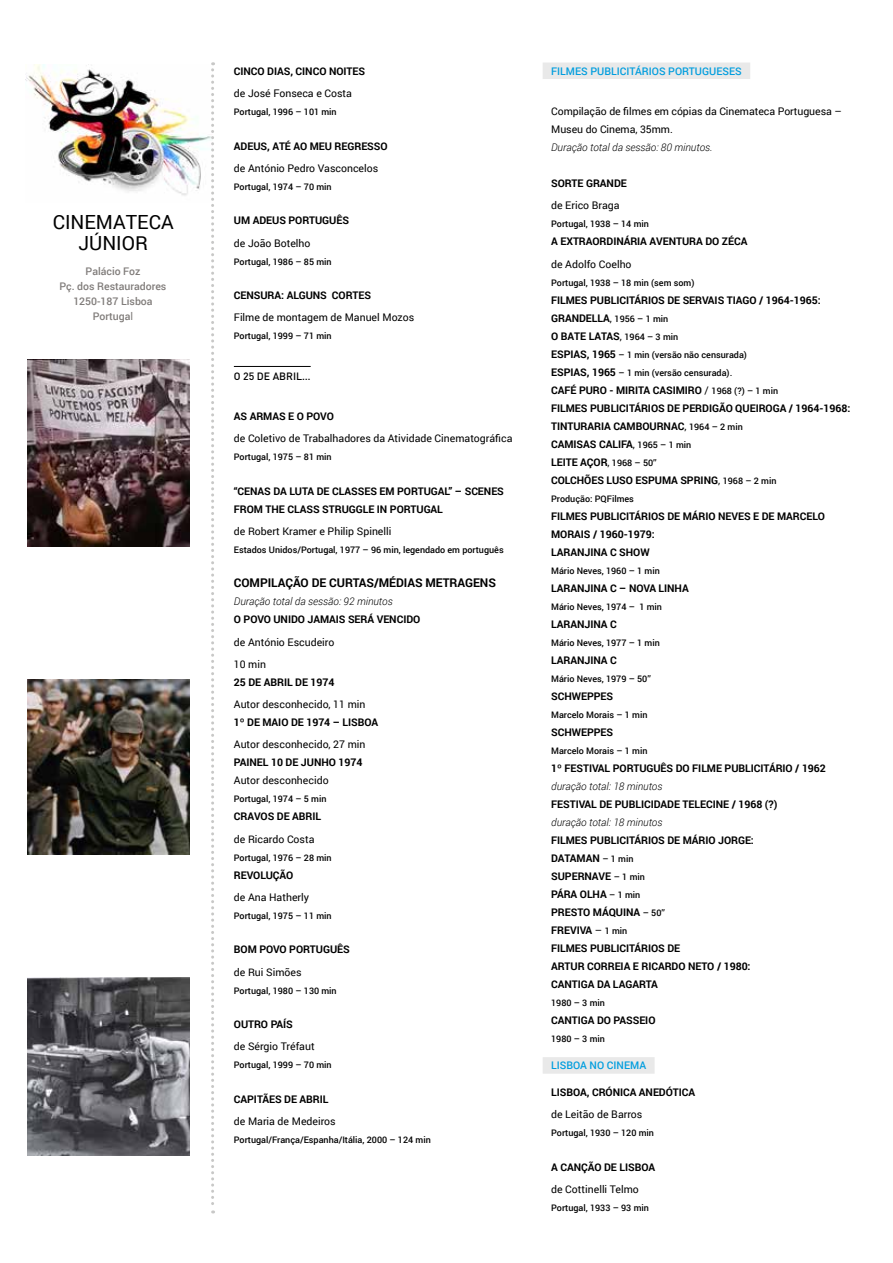
<style>
.page{position:relative;width:893px;height:1263px;background:#fff}
.page>*{position:absolute;margin:0;border:0;box-sizing:border-box;transform-origin:0 0}
.t1{font:19.5px/21px "Roboto";color:#000;text-align:center}
.t2{font:700 12px "Roboto";color:#000}
.t3{font:700 10.5px/18px "Roboto";letter-spacing:-.005em;color:#000}
.t4{font:10.5px/22.2px "Roboto";color:#000}
.t5{font:italic 300 10.5px "Roboto";color:#000}
.t6{font:500 10.5px/15px "Roboto";color:#807c7a;text-align:center}
.t7{font:500 10.5px "Roboto";color:#009dde}
.t8{font:500 10.5px "DIN";color:#000}
.t9{font:500 9px/18px "Roboto";color:#000}
.s1{font-weight:400}
.s2{font-weight:500;font-size:9px}
.s3{font-weight:700;font-size:10.5px}
.s4{font-weight:400;font-size:10.5px}
</style>
<div class="page">
<img style="left:26px;top:64px;width:185px;height:132px">
<svg style="left:211px;top:62px;width:3px;height:1151px"></svg>
<hr style="left:234px;top:366px;width:77px;height:1px;background:#000">
<div style="left:543px;top:63px;width:207px;height:16px;background:#e9e9e9"></div>
<div style="left:543px;top:1057px;width:112px;height:17px;background:#e9e9e9"></div>
<img style="left:27px;top:360px;width:163px;height:186px">
<img style="left:27px;top:679px;width:163px;height:176px">
<img style="left:27px;top:978px;width:163px;height:178px">
<h1 class="t1" style="left:53px;top:211px;width:122px">CINEMATECA<br>JÚNIOR</h1>
<p class="t6" style="left:60px;top:263px;width:108px">Palácio Foz<br>Pç. dos Restauradores<br>1250-187 Lisboa<br>Portuga<span class="s1">l</span></p>
<p class="t3" style="left:234px;top:62px;width:133px">CINCO DIAS, CINCO NOITES</p>
<p class="t4" style="left:234px;top:82px;width:120px">de José Fonseca e Costa</p>
<p class="t9" style="left:234px;top:102px;width:104px">Portugal, 1996 – 101 min</p>
<p class="t3" style="left:234px;top:136px;width:155px">ADEUS, ATÉ AO MEU REGRESSO</p>
<p class="t4" style="left:234px;top:157px;width:146px">de António Pedro Vasconcelos</p>
<p class="t9" style="left:234px;top:177px;width:99px">Portugal, 1974 – 70 min</p>
<p class="t3" style="left:234px;top:211px;width:117px">UM ADEUS PORTUGUÊS</p>
<p class="t4" style="left:234px;top:231px;width:78px">de João Botelho</p>
<p class="t9" style="left:234px;top:252px;width:99px">Portugal, 1986 – 85 min</p>
<p class="t3" style="left:234px;top:286px;width:139px">CENSURA: ALGUNS CORTES</p>
<p class="t4" style="left:234px;top:306px;width:182px">Filme de montagem de Manuel Mozos</p>
<p class="t9" style="left:234px;top:327px;width:99px">Portugal, 1999 – 71 min</p>
<p class="t8" style="left:234px;top:369px;width:78px">O 25 DE ABRIL…</p>
<p class="t3" style="left:234px;top:407px;width:101px">AS ARMAS E O POVO</p>
<p class="t4" style="left:234px;top:427px;width:280px">de Coletivo de Trabalhadores da Atividade Cinematográfica</p>
<p class="t9" style="left:234px;top:448px;width:99px">Portugal, 1975 – 81 min</p>
<p class="t3" style="left:234px;top:481px;width:272px">“CENAS DA LUTA DE CLASSES EM PORTUGAL” – SCENES<br>FROM THE CLASS STRUGGLE IN PORTUGAL</p>
<p class="t4" style="left:234px;top:520px;width:159px">de Robert Kramer e Philip Spinelli</p>
<p class="t9" style="left:234px;top:540px;width:271px">Estados Unidos/Portugal, 1977 – 96 min, legendado em português</p>
<p class="t2" style="left:234px;top:575px;width:16px">COMPILAÇÃO</p>
<p class="t2" style="left:312px;top:575px;width:26px">DE CURTAS</p>
<p class="t2" style="left:374px;top:575px;width:13px">/MÉDIAS</p>
<p class="t2" style="left:425px;top:575px;width:9px">METRAGENS</p>
<p class="t5" style="left:234px;top:594px;width:160px">Duração total da sessão: 92 minutos</p>
<p class="t3" style="left:234px;top:610px;width:188px">O POVO UNIDO JAMAIS SERÁ VENCIDO</p>
<p class="t4" style="left:234px;top:630px;width:102px">de António Escudeiro<br>10 min</p>
<p class="t3" style="left:234px;top:673px;width:102px">25 DE ABRIL DE 1974</p>
<p class="t4" style="left:234px;top:693px;width:133px">Autor desconhecido, 11 min</p>
<p class="t3" style="left:234px;top:713px;width:146px">1º DE MAIO DE 1974 – LISBOA</p>
<p class="t4" style="left:234px;top:733px;width:133px">Autor desconhecido, 27 min</p>
<p class="t3" style="left:234px;top:753px;width:130px">PAINEL 10 DE JUNHO 1974</p>
<p class="t4" style="left:234px;top:769px;width:96px">Autor desconhecido</p>
<p class="t9" style="left:234px;top:790px;width:94px">Portugal, 1974 – 5 min</p>
<p class="t3" style="left:234px;top:807px;width:89px">CRAVOS DE ABRIL</p>
<p class="t4" style="left:234px;top:827px;width:82px">de Ricardo Costa</p>
<p class="t9" style="left:234px;top:848px;width:99px">Portugal, 1976 – 28 min</p>
<p class="t3" style="left:234px;top:865px;width:61px">REVOLUÇÃO</p>
<p class="t4" style="left:234px;top:886px;width:77px">de Ana Hatherly</p>
<p class="t9" style="left:234px;top:906px;width:99px">Portugal, 1975 – 11 min</p>
<p class="t3" style="left:234px;top:940px;width:117px">BOM POVO PORTUGUÊS</p>
<p class="t4" style="left:234px;top:960px;width:69px">de Rui Simões</p>
<p class="t9" style="left:234px;top:981px;width:104px">Portugal, 1980 – 130 min</p>
<p class="t3" style="left:234px;top:1015px;width:61px">OUTRO PAÍS</p>
<p class="t4" style="left:234px;top:1035px;width:82px">de Sérgio Tréfaut</p>
<p class="t9" style="left:234px;top:1056px;width:99px">Portugal, 1999 – 70 min</p>
<p class="t3" style="left:234px;top:1090px;width:96px">CAPITÃES DE ABRIL</p>
<p class="t4" style="left:234px;top:1110px;width:103px">de Maria de Medeiros</p>
<p class="t9" style="left:234px;top:1131px;width:198px">Portugal/França/Espanha/Itália, 2000 – 124 min</p>
<p class="t7" style="left:551px;top:64px;width:192px">FILMES PUBLICITÁRIOS PORTUGUESES</p>
<p class="t4" style="left:551px;top:102px;width:292px;line-height:18px">Compilação de filmes em cópias da Cinemateca Portuguesa –<br>Museu do Cinema, 35mm.</p>
<p class="t5" style="left:551px;top:140px;width:163px">Duração total da sessão: 80 minutos.</p>
<p class="t3" style="left:551px;top:174px;width:77px">SORTE GRANDE</p>
<p class="t4" style="left:551px;top:194px;width:70px">de Erico Braga</p>
<p class="t9" style="left:551px;top:215px;width:99px">Portugal, 1938 – 14 min</p>
<p class="t3" style="left:551px;top:232px;width:198px">A EXTRAORDINÁRIA AVENTURA DO ZÉCA</p>
<p class="t4" style="left:551px;top:252px;width:82px">de Adolfo Coelho</p>
<p class="t9" style="left:551px;top:273px;width:145px">Portugal, 1938 – 18 min (sem som)</p>
<p class="t3" style="left:551px;top:290px;width:271px">FILMES PUBLICITÁRIOS DE SERVAIS TIAGO / 1964-1965:<br>GRANDELLA<span class="s1">,</span> <span class="s2">1956 – 1 min<br></span>O BATE LATAS<span class="s1">,</span> <span class="s2">1964 – 3 min</span></p>
<p class="t9" style="left:551px;top:345px;width:197px"><span class="s3">ESPIAS, 1965</span> – 1 min (versão não censurada)<br><span class="s3">ESPIAS, 1965</span> – 1 min (versão censurada)<span class="s4">.</span></p>
<p class="t3" style="left:551px;top:380px;width:301px">CAFÉ PURO - MIRITA CASIMIRO <span class="s1">/</span> <span class="s2">1968 (?) – 1 min<br></span>FILMES PUBLICITÁRIOS DE PERDIGÃO QUEIROGA / 1964-1968:<br>TINTURARIA CAMBOURNAC<span class="s1">,</span> <span class="s2">1964 – 2 min<br></span>CAMISAS CALIFA<span class="s1">,</span> <span class="s2">1965 – 1 min<br></span>LEITE AÇOR<span class="s1">,</span> <span class="s2">1968 – 50’’<br></span>COLCHÕES LUSO ESPUMA SPRING<span class="s1">,</span> <span class="s2">1968 – 2 min</span></p>
<p class="t9" style="left:551px;top:489px;width:84px">Produção: PQFilmes</p>
<p class="t3" style="left:551px;top:506px;width:275px">FILMES PUBLICITÁRIOS DE MÁRIO NEVES E DE MARCELO<br>MORAIS / 1960-1979:<br>LARANJINA C SHOW</p>
<p class="t9" style="left:551px;top:561px;width:110px">Mário Neves, 1960 – 1 min</p>
<p class="t3" style="left:551px;top:578px;width:139px">LARANJINA C – NOVA LINHA</p>
<p class="t9" style="left:551px;top:597px;width:112px">Mário Neves, 1974 – 1 min</p>
<p class="t3" style="left:551px;top:614px;width:67px">LARANJINA C</p>
<p class="t9" style="left:551px;top:633px;width:110px">Mário Neves, 1977 – 1 min</p>
<p class="t3" style="left:551px;top:650px;width:67px">LARANJINA C</p>
<p class="t9" style="left:551px;top:669px;width:101px">Mário Neves, 1979 – 50’’</p>
<p class="t3" style="left:551px;top:686px;width:64px">SCHWEPPES</p>
<p class="t9" style="left:551px;top:705px;width:98px">Marcelo Morais – 1 min</p>
<p class="t3" style="left:551px;top:722px;width:64px">SCHWEPPES</p>
<p class="t9" style="left:551px;top:741px;width:98px">Marcelo Morais – 1 min</p>
<p class="t3" style="left:551px;top:758px;width:276px">1º FESTIVAL PORTUGUÊS DO FILME PUBLICITÁRIO / 1962</p>
<p class="t5" style="left:551px;top:779px;width:113px">duração total: 18 minutos</p>
<p class="t3" style="left:551px;top:794px;width:228px">FESTIVAL DE PUBLICIDADE TELECINE / 1968 (?)</p>
<p class="t5" style="left:551px;top:815px;width:113px">duração total: 18 minutos</p>
<p class="t3" style="left:551px;top:830px;width:204px">FILMES PUBLICITÁRIOS DE MÁRIO JORGE:<br>DATAMAN <span class="s2">– 1 min<br></span>SUPERNAVE <span class="s2">– 1 min<br></span>PÁRA OLHA <span class="s2">– 1 min<br></span>PRESTO MÁQUINA <span class="s2">– 50’’<br></span>FREVIVA <span class="s1">–</span> <span class="s2">1 min<br></span>FILMES PUBLICITÁRIOS DE<br>ARTUR CORREIA E RICARDO NETO / 1980:<br>CANTIGA DA LAGARTA</p>
<p class="t9" style="left:551px;top:993px;width:55px">1980 – 3 min</p>
<p class="t3" style="left:551px;top:1010px;width:106px">CANTIGA DO PASSEIO</p>
<p class="t9" style="left:551px;top:1029px;width:55px">1980 – 3 min</p>
<p class="t7" style="left:551px;top:1058px;width:96px">LISBOA NO CINEMA</p>
<p class="t3" style="left:551px;top:1083px;width:145px">LISBOA, CRÓNICA ANEDÓTICA</p>
<p class="t4" style="left:551px;top:1103px;width:93px">de Leitão de Barros</p>
<p class="t9" style="left:551px;top:1124px;width:104px">Portugal, 1930 – 120 min</p>
<p class="t3" style="left:551px;top:1158px;width:105px">A CANÇÃO DE LISBOA</p>
<p class="t4" style="left:551px;top:1178px;width:89px">de Cottinelli Telmo</p>
<p class="t9" style="left:551px;top:1199px;width:99px">Portugal, 1933 – 93 min</p>
</div>
